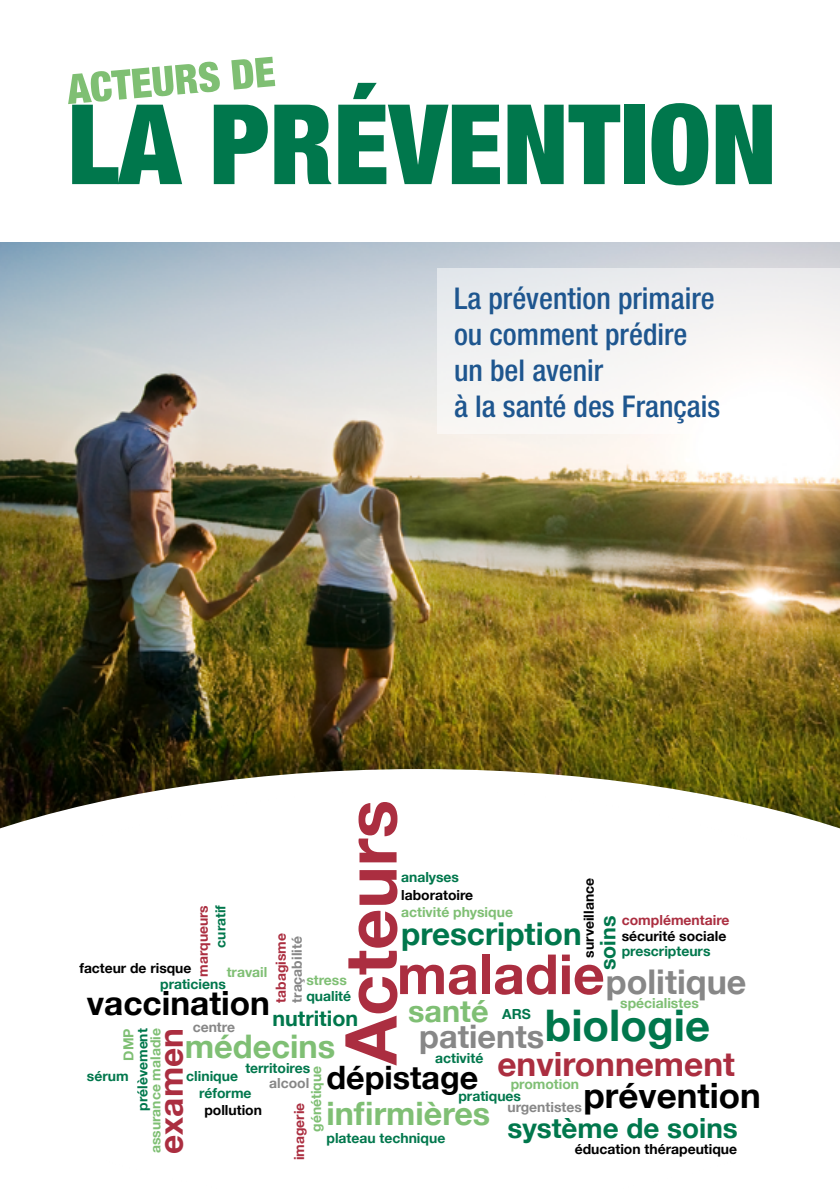
<style>
.page{position:relative;width:840px;height:1191px;background:#fff}
.page>*{position:absolute;margin:0;border:0;box-sizing:border-box;transform-origin:0 0}
.t1{font:700 71.6px "Helvetica Neue";color:#ab2e40}
.t2{font:700 55.4px "Helvetica Neue";color:#ab2e40}
.t3{font:700 43.6px "Helvetica Neue";color:#00774c}
.t4{font:700 34.8px "Helvetica Neue";color:#000}
.t5{font:700 34px "Helvetica Neue";color:#878787}
.t6{font:700 33.4px "Helvetica Neue";color:#ab2e40}
.t7{font:700 33.4px "Helvetica Neue";color:#000}
.t8{font:700 32.4px "Helvetica Neue";color:#878787}
.t9{font:700 32.4px "Helvetica Neue";color:#7fbf74}
.t10{font:700 32.2px "Helvetica Neue";color:#7fbf74}
.t11{font:700 32.2px "Helvetica Neue";color:#000}
.t12{font:700 31.4px "Helvetica Neue";color:#00774c}
.t13{font:700 30.6px "Helvetica Neue";color:#7fbf74}
.t14{font:500 condensed 30px/36px "Helvetica Neue";color:#1e568f}
.t15{font:700 27.8px "Helvetica Neue";color:#00774c}
.t16{font:700 21.4px "Helvetica Neue";color:#00774c}
.t17{font:700 14px "Helvetica Neue";color:#00774c}
.t18{font:700 14px "Helvetica Neue";color:#7fbf74}
.t19{font:700 14px "Helvetica Neue";color:#000}
.t20{font:700 14px "Helvetica Neue";color:#ab2e40}
.t21{font:700 14px "Helvetica Neue";color:#878787}
.t22{font:700 13.8px "Helvetica Neue";color:#000}
</style>
<div class="page">
<img style="left:0;top:242px;width:839px;height:527px">
<svg style="left:338px;top:83px;width:161px;height:101px"></svg>
<svg style="left:507px;top:105px;width:113px;height:79px"></svg>
<div style="left:623px;top:105px;width:21px;height:79px;background:#00774c"></div>
<svg style="left:651px;top:103px;width:57px;height:82px"></svg>
<svg style="left:715px;top:105px;width:56px;height:79px;background:#2a8d69"></svg>
<svg style="left:68px;top:57px;width:263px;height:127px"></svg>
<svg style="left:0;top:769px;width:839px;height:20px"></svg>
<svg style="left:0;top:789px;width:839px;height:40px"></svg>
<div style="left:437px;top:268px;width:402px;height:166px;background:linear-gradient(to right,#eeeff0,#faf8f7)"></div>
<h3 class="t14" style="left:454px;top:280px;width:267px">La prévention primaire ou comment prédire un bel avenir<br>à la santé des Français</h3>
<h1 class="t1" style="left:306px;top:1065px;width:267px;rotate:-90deg">Acteurs</h1>
<p class="t17" style="left:401px;top:864px;width:59px">analyses</p>
<p class="t18" style="left:401px;top:899px;width:113px">activité physique</p>
<p class="t19" style="left:576px;top:957px;width:81px;rotate:-90deg">surveillance</p>
<p class="t19" style="left:401px;top:882px;width:74px">laboratoire</p>
<p class="t17" style="left:208px;top:947px;width:44px;rotate:-90deg">curatif</p>
<p class="t20" style="left:190px;top:976px;width:73px;rotate:-90deg">marqueurs</p>
<p class="t20" style="left:621px;top:907px;width:109px">complémentaire</p>
<h3 class="t16" style="left:588px;top:970px;width:56px;rotate:-90deg">soins</h3>
<h3 class="t5" style="left:605px;top:951px;width:142px">politique</h3>
<h3 class="t12" style="left:401px;top:905px;width:182px">prescription</h3>
<p class="t19" style="left:621px;top:923px;width:106px">sécurité sociale</p>
<p class="t20" style="left:268px;top:1002px;width:71px;rotate:-90deg">tabagisme</p>
<p class="t21" style="left:284px;top:1002px;width:68px;rotate:-90deg">traçabilité</p>
<p class="t17" style="left:621px;top:938px;width:90px">prescripteurs</p>
<h2 class="t2" style="left:396px;top:924px;width:209px">maladie</h2>
<h3 class="t8" style="left:419px;top:1007px;width:126px">patients</h3>
<p class="t22" style="left:79px;top:955px;width:113px">facteur de risque</p>
<h3 class="t7" style="left:87px;top:973px;width:184px">vaccination</h3>
<p class="t18" style="left:226px;top:959px;width:42px">travail</p>
<p class="t18" style="left:306px;top:967px;width:42px">stress</p>
<p class="t17" style="left:160px;top:971px;width:67px">praticiens</p>
<p class="t17" style="left:306px;top:983px;width:46px">qualité</p>
<p class="t18" style="left:620px;top:990px;width:80px">spécialistes</p>
<h3 class="t13" style="left:408px;top:983px;width:82px">santé</h3>
<p class="t17" style="left:502px;top:1001px;width:30px">ARS</p>
<h3 class="t3" style="left:544px;top:986px;width:167px">biologie</h3>
<h3 class="t4" style="left:583px;top:1064px;width:179px">prévention</h3>
<h3 class="t16" style="left:272px;top:999px;width:87px">nutrition</h3>
<p class="t21" style="left:192px;top:1014px;width:44px">centre</p>
<p class="t17" style="left:130px;top:1110px;width:84px;rotate:-90deg">prélèvement</p>
<p class="t18" style="left:143px;top:1153px;width:126px;rotate:-90deg">assurance maladie</p>
<p class="t18" style="left:116px;top:1060px;width:34px;rotate:-90deg">DMP</p>
<h3 class="t6" style="left:141px;top:1153px;width:127px;rotate:-90deg">examen</h3>
<h3 class="t9" style="left:185px;top:1016px;width:152px">médecins</h3>
<h3 class="t6" style="left:497px;top:1034px;width:239px">environnement</h3>
<p class="t17" style="left:435px;top:1045px;width:50px">activité</p>
<p class="t17" style="left:245px;top:1055px;width:66px">territoires</p>
<p class="t18" style="left:303px;top:1131px;width:67px;rotate:-90deg">génétique</p>
<h3 class="t11" style="left:326px;top:1048px;width:153px">dépistage</h3>
<p class="t17" style="left:186px;top:1063px;width:53px">clinique</p>
<p class="t17" style="left:87px;top:1063px;width:43px">sérum</p>
<p class="t21" style="left:269px;top:1070px;width:42px">alcool</p>
<p class="t18" style="left:510px;top:1071px;width:70px">promotion</p>
<p class="t17" style="left:199px;top:1080px;width:54px">réforme</p>
<p class="t17" style="left:458px;top:1083px;width:64px">pratiques</p>
<h3 class="t10" style="left:326px;top:1084px;width:165px">infirmières</h3>
<p class="t21" style="left:507px;top:1094px;width:76px">urgentistes</p>
<p class="t20" style="left:286px;top:1160px;width:59px;rotate:-90deg">imagerie</p>
<p class="t19" style="left:204px;top:1097px;width:59px">pollution</p>
<h3 class="t15" style="left:507px;top:1102px;width:232px">système de soins</h3>
<p class="t17" style="left:326px;top:1125px;width:120px">plateau technique</p>
<p class="t19" style="left:574px;top:1136px;width:164px">éducation thérapeutique</p>
</div>
